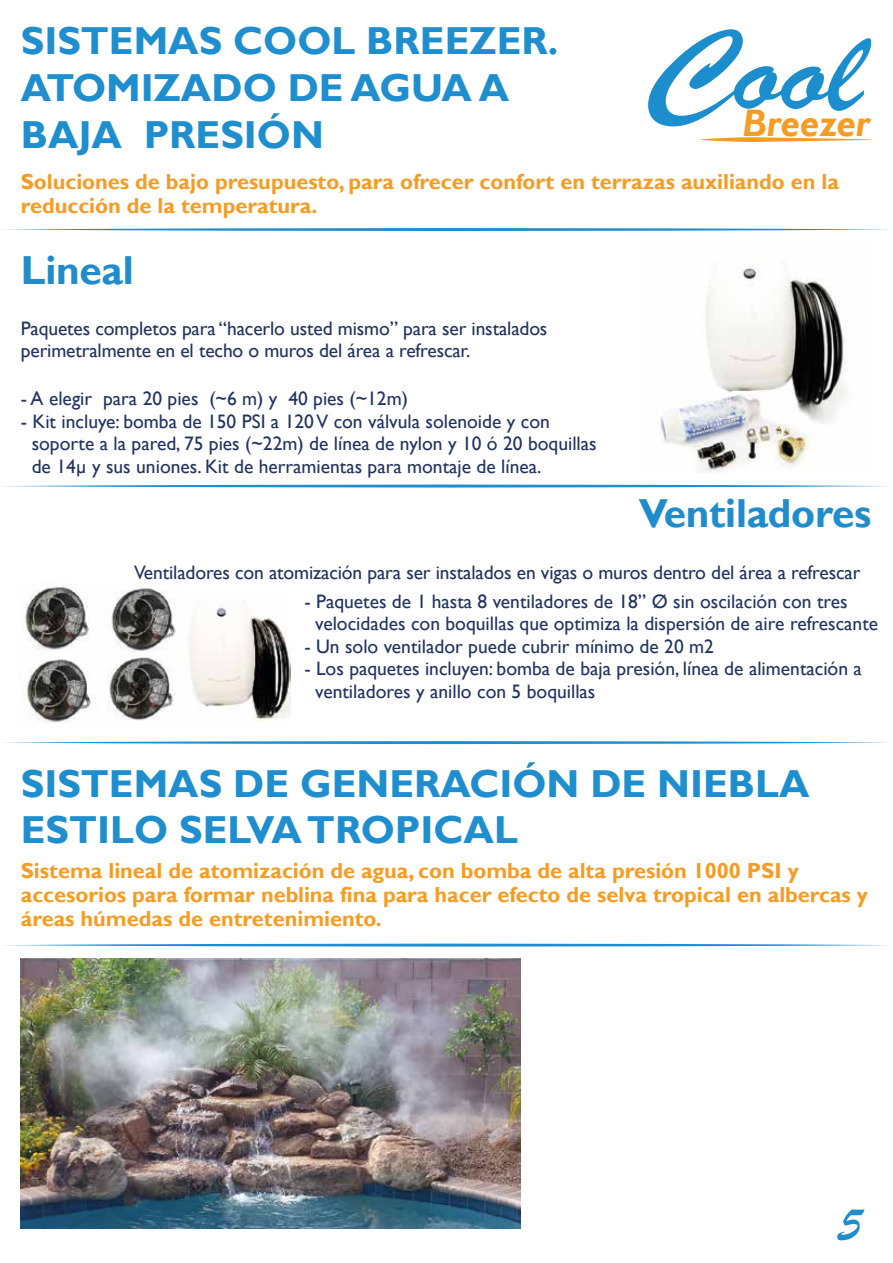
<style>
.page{position:relative;width:893px;height:1263px;background:#fff}
.page>*{position:absolute;margin:0;border:0;box-sizing:border-box;transform-origin:0 0}
.t1{font:121.5px "Brush Script";color:#1c8ece;scale:1.24 1}
.t2{font:51px "Brush Script";color:#1e8ece}
.t3{font:700 40.5px "Gill Sans";letter-spacing:-.005em;color:#218ccc}
.t4{font:700 39px/46.8px "Gill Sans";color:#1e8ece}
.t5{font:italic 700 38.4px "Gill Sans";color:#f59c24}
.t6{font:700 21.75px/24px "Gill Sans";color:#f59c24}
.t7{font:19.5px/22.5px "Gill Sans";color:#223360}
.t8{font:19.5px/22.5px "Gill Sans";letter-spacing:-.005em;color:#22335f}
</style>
<div class="page">
<svg style="left:4px;top:228px;width:886px;height:3px;background:#6ab2dd"></svg>
<svg style="left:3px;top:485px;width:887px;height:2px;background:#46a0d5"></svg>
<svg style="left:4px;top:741px;width:886px;height:3px;background:#6ab3dd"></svg>
<svg style="left:4px;top:944px;width:886px;height:2px;background:#47a1d5"></svg>
<img style="left:25px;top:582px;width:151px;height:141px">
<img style="left:188px;top:607px;width:103px;height:114px">
<img style="left:21px;top:959px;width:499px;height:269px">
<img style="left:659px;top:267px;width:189px;height:205px">
<svg style="left:701px;top:137px;width:170px;height:5px"></svg>
<h3 class="t4" style="left:21px;top:19px;width:539px">SISTEMAS COOL BREEZER.<br>ATOMIZADO DE AGUA A<br>BAJA PRESIÓN</h3>
<p class="t6" style="left:21px;top:170px;width:820px">Soluciones de bajo presupuesto, para ofrecer confort en terrazas auxiliando en la reducción de la temperatura.</p>
<h1 class="t1" style="left:642px;top:-3px;width:179px">Cool</h1>
<h3 class="t5" style="left:742px;top:100px;width:129px">Breezer</h3>
<h3 class="t3" style="left:21px;top:245px;width:114px">Lineal</h3>
<p class="t8" style="left:21px;top:317px;width:528px">Paquetes completos para “hacerlo usted mismo” para ser instalados perimetralmente en el techo o muros del área a refrescar.</p>
<p class="t7" style="left:21px;top:388px;width:389px">- A elegir para 20 pies (~6 m) y 40 pies (~12m)</p>
<p class="t7" style="left:32px;top:410px;width:567px;text-indent:-11px">- Kit incluye: bomba de 150 PSI a 120 V con válvula solenoide y con soporte a la pared, 75 pies (~22m) de línea de nylon y 10 ó 20 boquillas de 14µ y sus uniones. Kit de herramientas para montaje de línea.</p>
<h3 class="t3" style="left:639px;top:488px;width:234px">Ventiladores</h3>
<p class="t8" style="left:134px;top:562px;width:728px">Ventiladores con atomización para ser instalados en vigas o muros dentro del área a refrescar</p>
<p class="t7" style="left:315px;top:590px;width:564px;text-indent:-11px">- Paquetes de 1 hasta 8 ventiladores de 18” Ø sin oscilación con tres velocidades con boquillas que optimiza la dispersión de aire refrescante</p>
<p class="t7" style="left:304px;top:635px;width:411px">- Un solo ventilador puede cubrir mínimo de 20 m2</p>
<p class="t7" style="left:315px;top:658px;width:548px;text-indent:-11px">- Los paquetes incluyen: bomba de baja presión, línea de alimentación a ventiladores y anillo con 5 boquillas</p>
<h3 class="t4" style="left:21px;top:761px;width:790px">SISTEMAS DE GENERACIÓN DE NIEBLA<br>ESTILO SELVA TROPICAL</h3>
<p class="t6" style="left:21px;top:859px;width:849px">Sistema lineal de atomización de agua, con bomba de alta presión 1000 PSI y accesorios para formar neblina fina para hacer efecto de selva tropical en albercas y áreas húmedas de entretenimiento.</p>
<h2 class="t2" style="left:839px;top:1193px;width:23px">5</h2>
</div>
